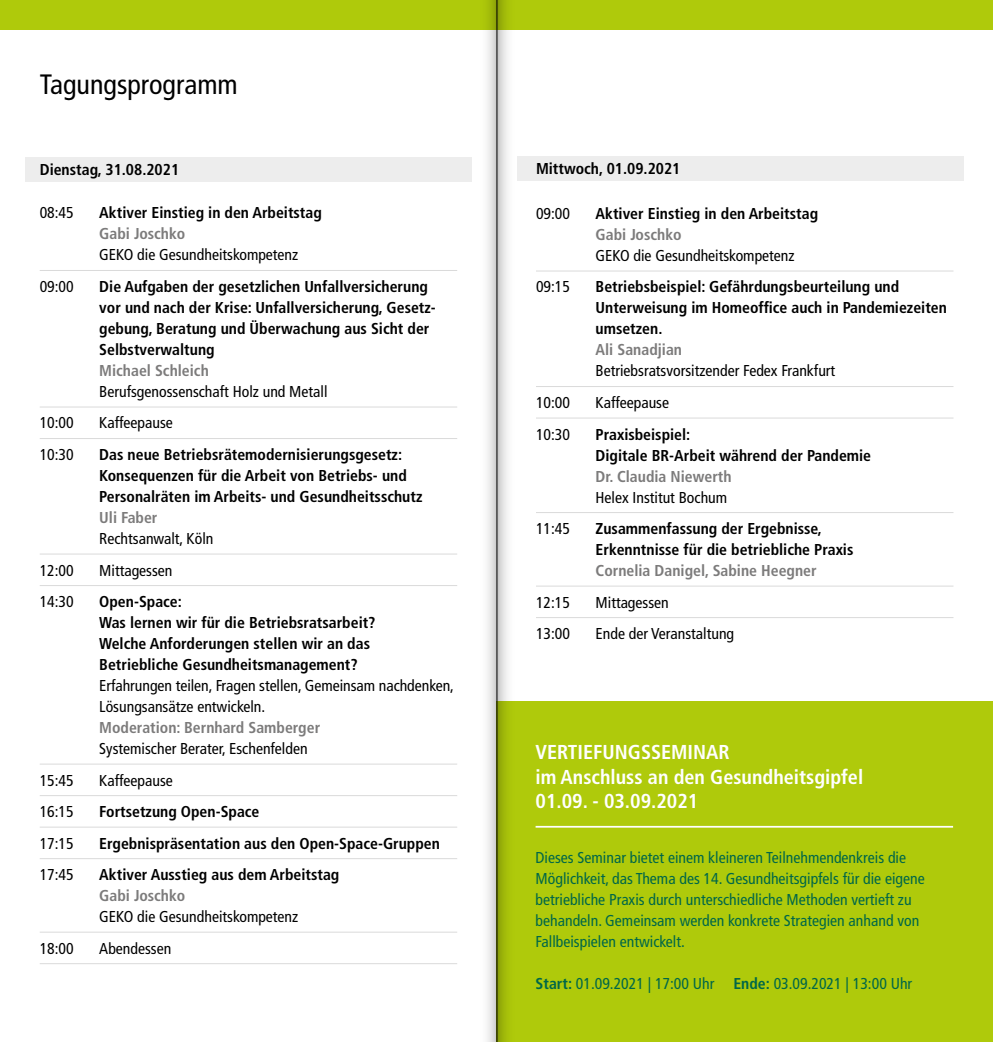
<style>
.page{position:relative;width:993px;height:1042px;background:#fff}
.page>*{position:absolute;margin:0;border:0;box-sizing:border-box;transform-origin:0 0}
.t1{font:condensed 28px "Frutiger";color:#000}
.t2{font:700 condensed 20.12px/24.5px "Frutiger";color:#fff}
.t3{font:700 condensed 15.75px/21px "Frutiger";color:#000}
.t4{font:condensed 15.75px/21px "Frutiger";color:#000}
.t5{font:condensed 15.75px/21px "Frutiger";color:#006748}
.t6{font:700 condensed 15.75px "Frutiger";color:#7c7b7b}
.s1{font-weight:700}
</style>
<div class="page">
<div style="left:0;top:0;width:496px;height:30px;background:#afca0b"></div>
<div style="left:496px;top:0;width:496px;height:30px;background:#afca0b"></div>
<div style="left:496px;top:702px;width:496px;height:340px;background:#afca0b"></div>
<hr style="left:535px;top:826px;width:417px;height:1px;background:#fff">
<div style="left:25px;top:157px;width:446px;height:25px;background:#ededed"></div>
<div style="left:517px;top:156px;width:446px;height:25px;background:#ededed"></div>
<hr style="left:40px;top:270px;width:417px;height:1px;background:#dadada">
<hr style="left:40px;top:406px;width:417px;height:1px;background:#dadada">
<hr style="left:40px;top:438px;width:417px;height:1px;background:#dadada">
<hr style="left:40px;top:553px;width:417px;height:1px;background:#dadada">
<hr style="left:40px;top:585px;width:417px;height:1px;background:#dadada">
<hr style="left:40px;top:763px;width:417px;height:1px;background:#dadada">
<hr style="left:40px;top:795px;width:417px;height:1px;background:#dadada">
<hr style="left:40px;top:826px;width:417px;height:1px;background:#dadada">
<hr style="left:40px;top:858px;width:417px;height:1px;background:#dadada">
<hr style="left:40px;top:931px;width:417px;height:1px;background:#dadada">
<hr style="left:40px;top:963px;width:417px;height:1px;background:#dadada">
<hr style="left:536px;top:271px;width:417px;height:1px;background:#dadada">
<hr style="left:536px;top:386px;width:417px;height:1px;background:#dadada">
<hr style="left:536px;top:418px;width:417px;height:1px;background:#dadada">
<hr style="left:536px;top:512px;width:417px;height:1px;background:#dadada">
<hr style="left:536px;top:586px;width:417px;height:1px;background:#dadada">
<hr style="left:536px;top:617px;width:417px;height:1px;background:#dadada">
<svg style="left:497px;top:0;width:24px;height:1042px"></svg>
<svg style="left:487px;top:0;width:9px;height:1042px"></svg>
<hr style="left:496px;top:0;width:1px;height:1042px;background:#000">
<h1 class="t1" style="left:40px;top:68px;width:199px">Tagungsprogramm</h1>
<p class="t3" style="left:40px;top:159px;width:141px">Dienstag, 31.08.2021</p>
<p class="t3" style="left:536px;top:158px;width:146px">Mittwoch, 01.09.2021</p>
<p class="t4" style="left:40px;top:203px;width:36px">08:45</p>
<p class="t3" style="left:99px;top:202px;width:224px">Aktiver Einstieg in den Arbeitstag</p>
<p class="t6" style="left:99px;top:225px;width:87px">Gabi Joschko</p>
<p class="t4" style="left:99px;top:245px;width:200px">GEKO die Gesundheitskompetenz</p>
<p class="t4" style="left:40px;top:276px;width:36px">09:00</p>
<p class="t3" style="left:99px;top:276px;width:338px">Die Aufgaben der gesetzlichen Unfallversicherung vor und nach der Krise: Unfallversicherung, Gesetz&shy;gebung, Beratung und Überwachung aus Sicht der Selbstverwaltung</p>
<p class="t6" style="left:99px;top:361px;width:111px">Michael Schleich</p>
<p class="t4" style="left:99px;top:381px;width:230px">Berufsgenossenschaft Holz und Metall</p>
<p class="t4" style="left:40px;top:413px;width:36px">10:00</p>
<p class="t4" style="left:99px;top:413px;width:75px">Kaffeepause</p>
<p class="t4" style="left:40px;top:444px;width:36px">10:30</p>
<p class="t3" style="left:99px;top:444px;width:324px">Das neue Betriebsrätemodernisierungsgesetz:<br>Konsequenzen für die Arbeit von Betriebs- und<br>Personalräten im Arbeits- und Gesundheitsschutz</p>
<p class="t6" style="left:99px;top:508px;width:60px">Uli Faber</p>
<p class="t4" style="left:99px;top:528px;width:116px">Rechtsanwalt, Köln</p>
<p class="t4" style="left:40px;top:560px;width:36px">12:00</p>
<p class="t4" style="left:99px;top:560px;width:75px">Mittagessen</p>
<p class="t4" style="left:40px;top:591px;width:36px">14:30</p>
<p class="t3" style="left:99px;top:591px;width:278px">Open-Space:<br>Was lernen wir für die Betriebsratsarbeit?<br>Welche Anforderungen stellen wir an das Betriebliche Gesundheitsmanagement?</p>
<p class="t4" style="left:99px;top:675px;width:356px">Erfahrungen teilen, Fragen stellen, Gemeinsam nachdenken,<br>Lösungsansätze entwickeln.</p>
<p class="t6" style="left:99px;top:718px;width:222px">Moderation: Bernhard Samberger</p>
<p class="t4" style="left:99px;top:738px;width:210px">Systemischer Berater, Eschenfelden</p>
<p class="t4" style="left:40px;top:770px;width:36px">15:45</p>
<p class="t4" style="left:99px;top:770px;width:75px">Kaffeepause</p>
<p class="t4" style="left:40px;top:801px;width:36px">16:15</p>
<p class="t3" style="left:99px;top:801px;width:162px">Fortsetzung Open-Space</p>
<p class="t4" style="left:40px;top:833px;width:36px">17:15</p>
<p class="t3" style="left:99px;top:832px;width:342px">Ergebnispräsentation aus den Open-Space-Gruppen</p>
<p class="t4" style="left:40px;top:864px;width:36px">17:45</p>
<p class="t3" style="left:99px;top:864px;width:241px">Aktiver Ausstieg aus dem Arbeitstag</p>
<p class="t6" style="left:99px;top:886px;width:87px">Gabi Joschko</p>
<p class="t4" style="left:99px;top:906px;width:200px">GEKO die Gesundheitskompetenz</p>
<p class="t4" style="left:40px;top:938px;width:36px">18:00</p>
<p class="t4" style="left:99px;top:938px;width:74px">Abendessen</p>
<p class="t4" style="left:536px;top:203px;width:36px">09:00</p>
<p class="t3" style="left:595px;top:203px;width:224px">Aktiver Einstieg in den Arbeitstag</p>
<p class="t6" style="left:595px;top:225px;width:87px">Gabi Joschko</p>
<p class="t4" style="left:595px;top:245px;width:200px">GEKO die Gesundheitskompetenz</p>
<p class="t4" style="left:536px;top:277px;width:36px">09:15</p>
<p class="t3" style="left:595px;top:276px;width:353px">Betriebsbeispiel: Gefährdungsbeurteilung und<br>Unterweisung im Homeoffice auch in Pandemiezeiten umsetzen.</p>
<p class="t6" style="left:595px;top:341px;width:88px">Ali Sanadjian</p>
<p class="t4" style="left:595px;top:361px;width:241px">Betriebsratsvorsitzender Fedex Frankfurt</p>
<p class="t4" style="left:536px;top:392px;width:36px">10:00</p>
<p class="t4" style="left:595px;top:392px;width:75px">Kaffeepause</p>
<p class="t4" style="left:536px;top:424px;width:36px">10:30</p>
<p class="t3" style="left:595px;top:423px;width:277px">Praxisbeispiel:<br>Digitale BR-Arbeit während der Pandemie</p>
<p class="t6" style="left:595px;top:467px;width:137px">Dr. Claudia Niewerth</p>
<p class="t4" style="left:595px;top:487px;width:133px">Helex Institut Bochum</p>
<p class="t4" style="left:536px;top:518px;width:36px">11:45</p>
<p class="t3" style="left:595px;top:518px;width:259px">Zusammenfassung der Ergebnisse,<br>Erkenntnisse für die betriebliche Praxis</p>
<p class="t6" style="left:595px;top:561px;width:222px">Cornelia Danigel, Sabine Heegner</p>
<p class="t4" style="left:536px;top:592px;width:36px">12:15</p>
<p class="t4" style="left:595px;top:592px;width:75px">Mittagessen</p>
<p class="t4" style="left:536px;top:623px;width:36px">13:00</p>
<p class="t4" style="left:595px;top:623px;width:140px">Ende der Veranstaltung</p>
<p class="t2" style="left:535px;top:740px;width:329px">VERTIEFUNGSSEMINAR<br>im Anschluss an den Gesundheitsgipfel<br>01.09. - 03.09.2021</p>
<p class="t5" style="left:535px;top:847px;width:390px">Dieses Seminar bietet einem kleineren Teilnehmendenkreis die Möglichkeit, das Thema des 14. Gesundheitsgipfels für die eigene betriebliche Praxis durch unterschiedliche Methoden vertieft zu behandeln. Gemeinsam werden konkrete Strategien anhand von Fallbeispielen entwickelt.</p>
<p class="t5" style="left:535px;top:973px;width:378px"><span class="s1">Start:</span> 01.09.2021 | 17:00 Uhr <span class="s1">Ende:</span> 03.09.2021 | 13:00 Uhr</p>
</div>
